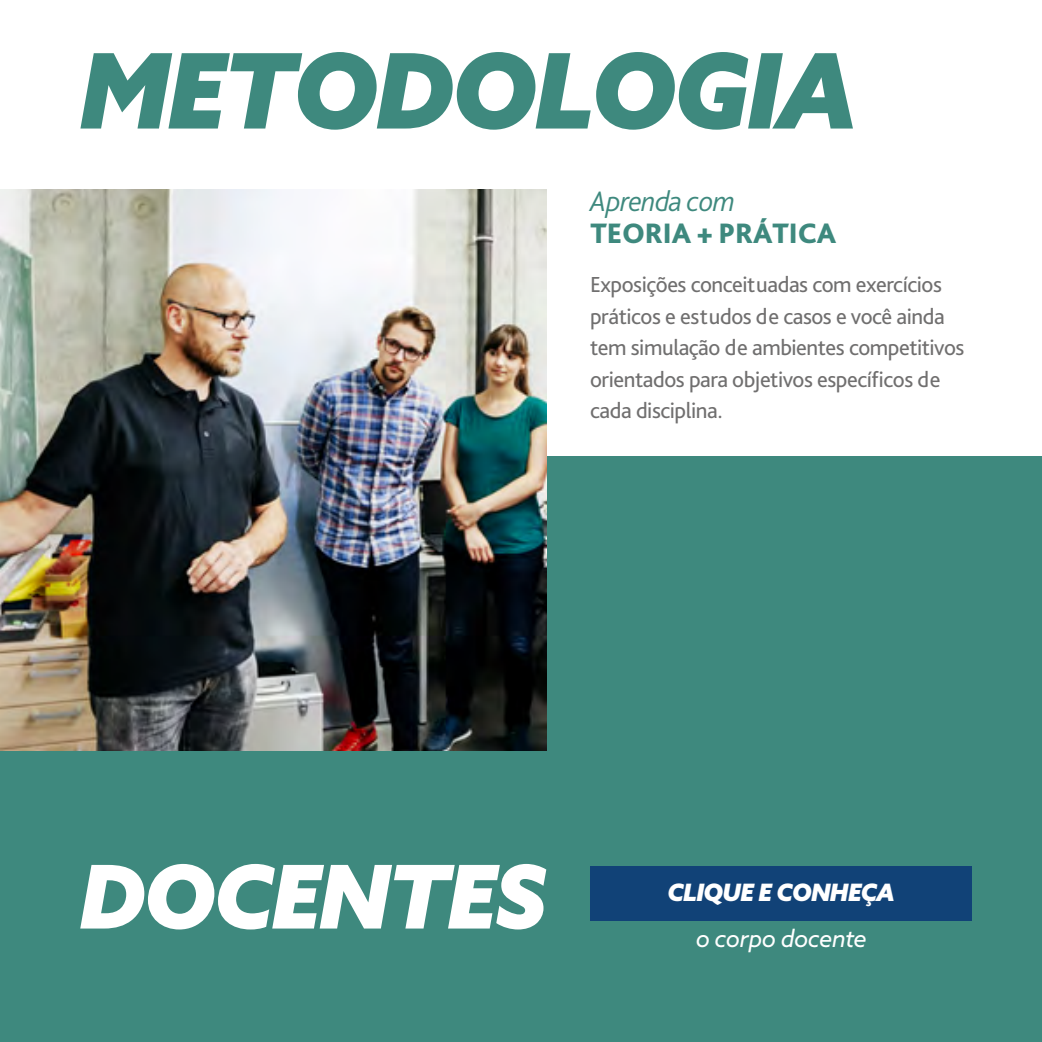
<style>
.page{position:relative;width:1042px;height:1042px;background:#fff}
.page>*{position:absolute;margin:0;border:0;box-sizing:border-box;transform-origin:0 0}
.t1{font:italic 900 104.12px "Azo Sans";letter-spacing:-.02em;color:#3e897e}
.t2{font:italic 900 87.85px "Azo Sans";letter-spacing:-.02em;color:#fff}
.t3{font:800 29.4px "Bliss Pro";letter-spacing:-.005em;color:#3e897e}
.t4{font:italic 300 29.4px "Bliss Pro";letter-spacing:-.02em;color:#3e897e}
.t5{font:italic 900 23.97px "Azo Sans";letter-spacing:-.02em;color:#fff}
.t6{font:italic 23.97px "Azo Sans";letter-spacing:-.02em;color:#fff}
.t7{font:22.75px/31.5px "Bliss Pro";letter-spacing:-.02em;color:#706f6f}
</style>
<div class="page">
<div style="left:0;top:456px;width:1042px;height:586px;background:#3e897e"></div>
<img style="left:0;top:190px;width:546px;height:561px">
<div style="left:590px;top:866px;width:382px;height:55px;background:#114277"></div>
<h1 class="t1" style="left:79px;top:21px;width:779px">METODOLOGIA</h1>
<p class="t4" style="left:590px;top:183px;width:146px">Aprenda com</p>
<p class="t3" style="left:590px;top:215px;width:247px">TEORIA + PRÁTICA</p>
<p class="t7" style="left:590px;top:268px;width:376px">Exposições conceituadas com exercícios práticos e estudos de casos e você ainda tem simulação de ambientes competitivos orientados para objetivos específicos de cada disciplina.</p>
<h2 class="t2" style="left:79px;top:838px;width:468px">DOCENTES</h2>
<p class="t5" style="left:667px;top:877px;width:229px">CLIQUE E CONHEÇA</p>
<p class="t6" style="left:696px;top:922px;width:172px">o corpo docente</p>
</div>
